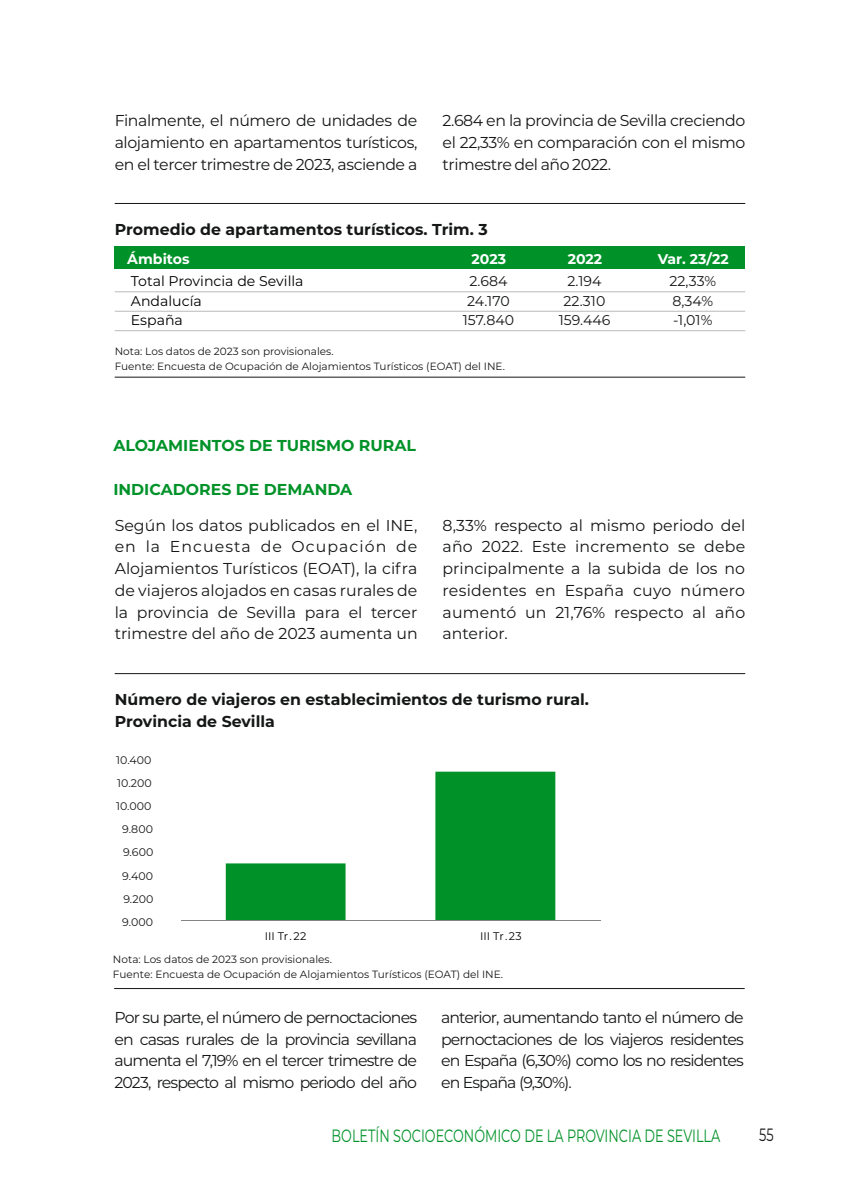
<style>
.page{position:relative;width:849px;height:1196px;background:#fff}
.page>*{position:absolute;margin:0;border:0;box-sizing:border-box;transform-origin:0 0}
.t1{font:17.68px "Montserrat";color:#009228;scale:.72 1}
.t2{font:17.68px "Montserrat";color:#151616;scale:.72 1}
.t3{font:15.75px/21.7px "Montserrat";letter-spacing:-.025em;color:#151616;text-align:justify}
.t4{font:700 15.75px/21.7px "Montserrat";color:#151616}
.t5{font:700 15.75px "Montserrat";color:#009228}
.t6{font:14.17px/19.4px "Montserrat";color:#151616;text-align:center}
.t7{font:14.17px/19.4px "Montserrat";color:#000}
.t8{font:700 14.17px "Montserrat";color:#fff}
.t9{font:11.03px "Montserrat";color:#151616}
.t10{font:11.03px "Montserrat";color:#000}
.t11{font:10.5px/14.5px "Montserrat";color:#151616}
</style>
<div class="page">
<svg style="left:114px;top:203px;width:631px;height:1px"></svg>
<div style="left:115px;top:246px;width:630px;height:23px;background:#009228"></div>
<svg style="left:114px;top:377px;width:631px;height:1px"></svg>
<svg style="left:114px;top:291px;width:632px;height:2px"></svg>
<svg style="left:114px;top:310px;width:632px;height:2px"></svg>
<svg style="left:114px;top:330px;width:632px;height:2px"></svg>
<svg style="left:114px;top:673px;width:631px;height:1px"></svg>
<svg style="left:114px;top:988px;width:631px;height:1px"></svg>
<svg style="left:226px;top:771px;width:329px;height:149px"></svg>
<hr style="left:181px;top:920px;width:419px;height:1px;background:#848484">
<p class="t3" style="left:115px;top:110px;width:304px">Finalmente, el número de unidades de alojamiento en apartamentos turísticos, en el tercer trimestre de 2023, asciende a</p>
<p class="t3" style="left:442px;top:110px;width:304px">2.684 en la provincia de Sevilla creciendo el 22,33% en comparación con el mismo trimestre del año 2022.</p>
<p class="t4" style="left:115px;top:219px;width:374px">Promedio de apartamentos turísticos. Trim. 3</p>
<p class="t8" style="left:127px;top:250px;width:64px">Ámbitos</p>
<p class="t8" style="left:567px;top:250px;width:36px">2022</p>
<p class="t6" style="left:558px;top:271px;width:53px">2.194<br>22.310<br>159.446</p>
<p class="t8" style="left:471px;top:250px;width:36px">2023</p>
<p class="t6" style="left:462px;top:271px;width:53px">2.684<br>24.170<br>157.840</p>
<p class="t7" style="left:131px;top:271px;width:174px">Total Provincia de Sevilla<br>Andalucía<br>España</p>
<p class="t11" style="left:115px;top:344px;width:391px">Nota: Los datos de 2023 son provisionales.<br>Fuente: Encuesta de Ocupación de Alojamientos Turísticos (EOAT) del INE.</p>
<p class="t5" style="left:113px;top:436px;width:304px">ALOJAMIENTOS DE TURISMO RURAL</p>
<p class="t5" style="left:113px;top:479px;width:240px">INDICADORES DE DEMANDA</p>
<p class="t8" style="left:657px;top:250px;width:72px">Var. 23/22</p>
<p class="t6" style="left:669px;top:271px;width:48px;text-align:left">22,33%<br>8,34% -1,01%</p>
<p class="t3" style="left:115px;top:514px;width:304px">Según los datos publicados en el INE, en la Encuesta de Ocupación de Alojamientos Turísticos (EOAT), la cifra de viajeros alojados en casas rurales de la provincia de Sevilla para el tercer trimestre del año de 2023 aumenta un</p>
<p class="t3" style="left:442px;top:514px;width:304px">8,33% respecto al mismo periodo del año 2022. Este incremento se debe principalmente a la subida de los no residentes en España cuyo número aumentó un 21,76% respecto al año anterior.</p>
<p class="t4" style="left:115px;top:689px;width:475px">Número de viajeros en establecimientos de turismo rural.<br>Provincia de Sevilla</p>
<p class="t9" style="left:116px;top:753px;width:37px">10.400</p>
<p class="t9" style="left:117px;top:776px;width:36px">10.200</p>
<p class="t9" style="left:116px;top:799px;width:37px">10.000</p>
<p class="t9" style="left:122px;top:822px;width:32px">9.800</p>
<p class="t9" style="left:123px;top:845px;width:32px">9.600</p>
<p class="t9" style="left:122px;top:869px;width:32px">9.400</p>
<p class="t9" style="left:123px;top:892px;width:32px">9.200</p>
<p class="t9" style="left:122px;top:915px;width:32px">9.000</p>
<p class="t10" style="left:265px;top:929px;width:43px">III Tr . 22</p>
<p class="t10" style="left:480px;top:929px;width:43px">III Tr . 23</p>
<p class="t11" style="left:113px;top:952px;width:391px">Nota: Los datos de 2023 son provisionales.<br>Fuente: Encuesta de Ocupación de Alojamientos Turísticos (EOAT) del INE.</p>
<p class="t3" style="left:114px;top:1006px;width:304px">Por su parte, el número de pernoctaciones en casas rurales de la provincia sevillana aumenta el 7,19% en el tercer trimestre de 2023, respecto al mismo periodo del año</p>
<p class="t3" style="left:441px;top:1006px;width:304px">anterior, aumentando tanto el número de pernoctaciones de los viajeros residentes en España (6,30%) como los no residentes en España (9,30%).</p>
<p class="t1" style="left:331px;top:1124px;width:541px">BOLETÍN SOCIOECONÓMICO DE LA PROVINCIA DE SEVILLA</p>
<p class="t2" style="left:759px;top:1124px;width:22px">55</p>
</div>
